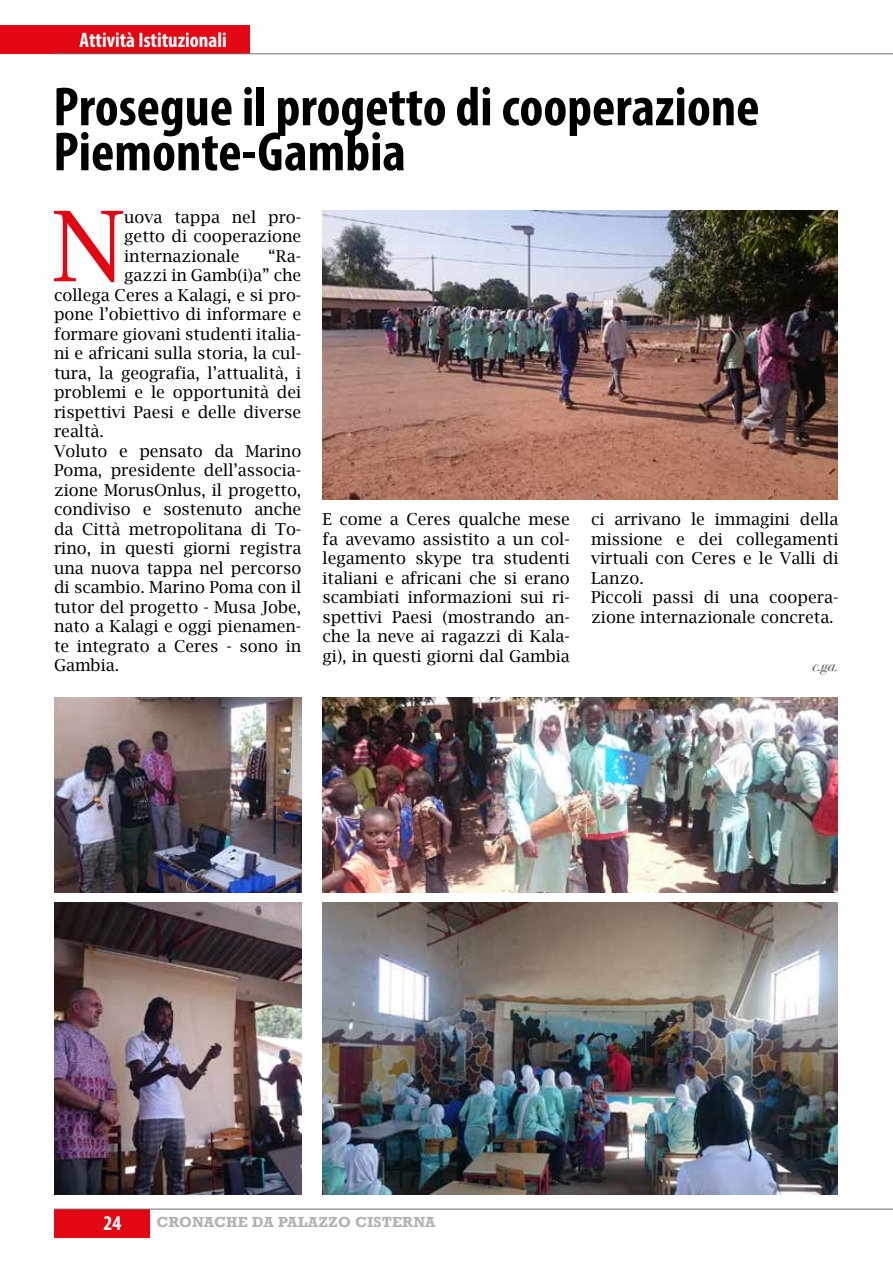
<style>
.page{position:relative;width:893px;height:1263px;background:#fff}
.page>*{position:absolute;margin:0;border:0;box-sizing:border-box;transform-origin:0 0}
.t1{font:97.5px "Lucida Bright";color:#e30613}
.t2{font:700 condensed 55.5px/45px "Myriad Pro";color:#000}
.t3{font:700 condensed 21px "Myriad Pro";color:#fff}
.t4{font:16.5px/19.5px "Lucida Bright";color:#000;text-align:justify}
.t5{font:700 15px "Rockwell";letter-spacing:.01em;color:#b3b2b2}
.t6{font:italic 15px "Bodoni Svty Two ITCTT";color:#575756}
</style>
<div class="page">
<div style="left:0;top:25px;width:250px;height:29px;background:#e30613"></div>
<hr style="left:54px;top:54px;width:839px;height:1px;background:#706f6f">
<div style="left:54px;top:1209px;width:96px;height:28px;background:#e30613"></div>
<hr style="left:54px;top:1209px;width:839px;height:1px;background:#706f6f">
<img style="left:323px;top:210px;width:515px;height:290px">
<img style="left:54px;top:698px;width:247px;height:195px">
<img style="left:54px;top:902px;width:247px;height:293px">
<img style="left:323px;top:698px;width:515px;height:195px">
<img style="left:323px;top:902px;width:515px;height:293px">
<p class="t3" style="left:80px;top:27px;width:149px">Attività Istituzionali</p>
<h2 class="t2" style="left:53px;top:83px;width:708px">Prosegue il progetto di cooperazione<br>Piemonte-Gambia</h2>
<h1 class="t1" style="left:52px;top:191px;width:75px">N</h1>
<p class="t4" style="left:124px;top:207px;width:179px">uova tappa nel pro&shy;getto di cooperazione internazionale</p>
<p class="t4" style="left:268px;top:246px;width:35px">“Ra-</p>
<p class="t4" style="left:124px;top:266px;width:179px">gazzi in Gamb(i)a” che</p>
<p class="t4" style="left:54px;top:285px;width:249px">collega Ceres a Kalagi, e si pro-</p>
<p class="t4" style="left:54px;top:305px;width:249px">pone l’obiettivo di informare e</p>
<p class="t4" style="left:54px;top:324px;width:249px">formare giovani studenti italia-</p>
<p class="t4" style="left:54px;top:344px;width:249px">ni e africani sulla storia, la cul-</p>
<p class="t4" style="left:54px;top:363px;width:249px">tura, la geografia, l’attualità, i</p>
<p class="t4" style="left:54px;top:383px;width:249px">problemi e le opportunità dei</p>
<p class="t4" style="left:54px;top:402px;width:249px">rispettivi Paesi e delle diverse</p>
<p class="t4" style="left:54px;top:422px;width:51px">realtà.</p>
<p class="t4" style="left:54px;top:441px;width:249px">Voluto e pensato da Marino</p>
<p class="t4" style="left:54px;top:461px;width:249px">Poma, presidente dell’associa-</p>
<p class="t4" style="left:54px;top:480px;width:249px">zione MorusOnlus, il progetto,</p>
<p class="t4" style="left:54px;top:500px;width:249px">condiviso e sostenuto anche</p>
<p class="t4" style="left:54px;top:519px;width:249px">da Città metropolitana di To-</p>
<p class="t4" style="left:54px;top:539px;width:249px">rino, in questi giorni registra</p>
<p class="t4" style="left:54px;top:558px;width:249px">una nuova tappa nel percorso</p>
<p class="t4" style="left:54px;top:578px;width:249px">di scambio. Marino Poma con il</p>
<p class="t4" style="left:54px;top:597px;width:249px">tutor del progetto - Musa Jobe,</p>
<p class="t4" style="left:54px;top:617px;width:249px">nato a Kalagi e oggi pienamen-</p>
<p class="t4" style="left:54px;top:636px;width:249px">te integrato a Ceres - sono in</p>
<p class="t4" style="left:54px;top:656px;width:67px">Gambia.</p>
<p class="t4" style="left:323px;top:509px;width:249px">E come a Ceres qualche mese fa avevamo assistito a un col&shy;legamento skype tra studenti italiani e africani che si erano scambiati informazioni sui ri&shy;spettivi Paesi (mostrando an&shy;che la neve ai ragazzi di Kala&shy;gi), in questi giorni dal Gambia</p>
<p class="t4" style="left:591px;top:510px;width:249px;text-align:left">ci arrivano le immagini della missione e dei collegamenti virtuali con Ceres e le Valli di<br>Lanzo.<br>Piccoli passi di una coopera&shy;zione internazionale concreta.</p>
<p class="t6" style="left:813px;top:652px;width:27px">c.ga.</p>
<p class="t3" style="left:104px;top:1210px;width:19px">24</p>
<p class="t5" style="left:156px;top:1213px;width:281px">CRONACHE DA PALAZZO CISTERNA</p>
</div>
